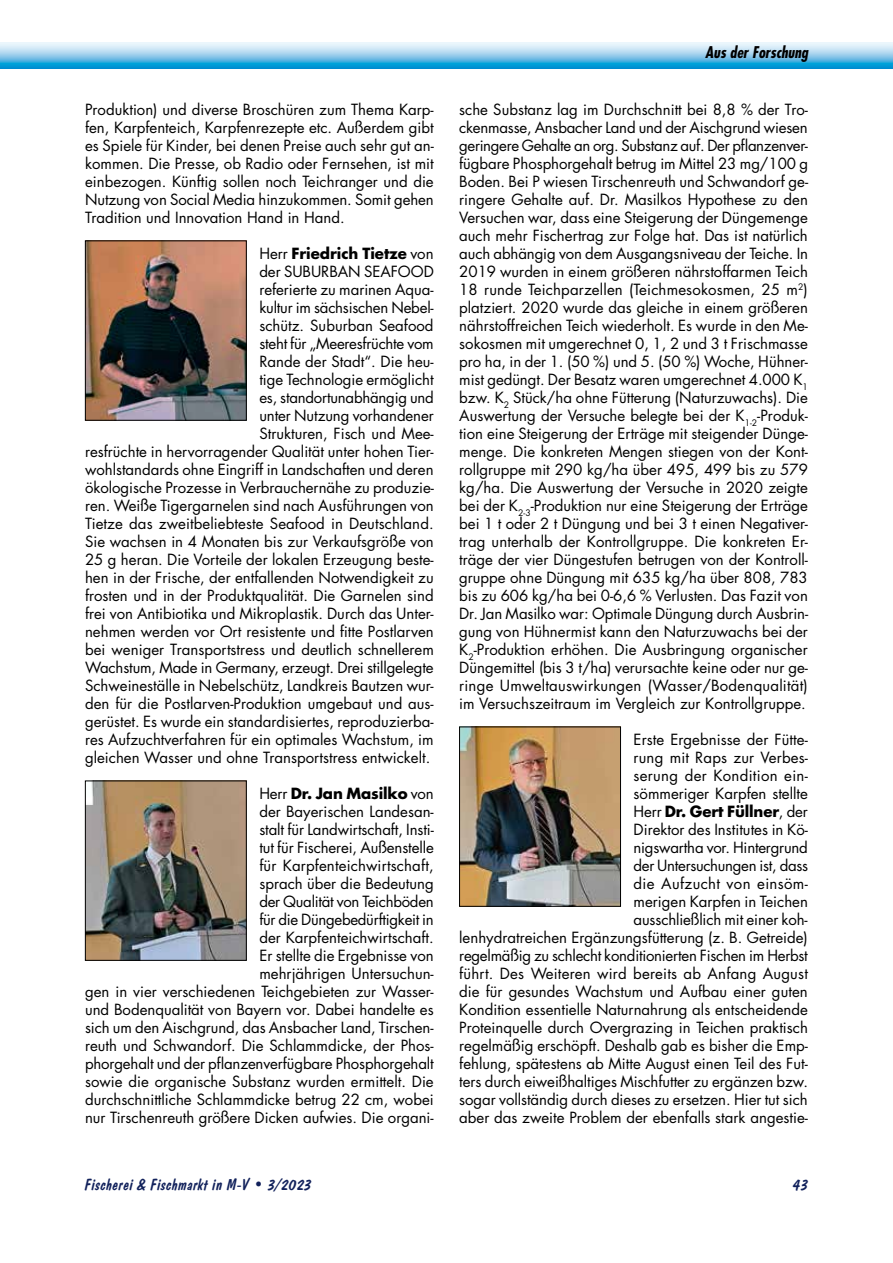
<style>
.page{position:relative;width:893px;height:1263px;background:#fff}
.page>*{position:absolute;margin:0;border:0;box-sizing:border-box;transform-origin:0 0}
.t1{font:16.5px "Dom Diagonal BT";letter-spacing:.02em;color:#11215b}
.t2{font:italic 700 condensed 15.75px "Futura";color:#000}
.t3{font:15px/18px "Futura";color:#000;text-align:right}
.s1{font-weight:700}
</style>
<div class="page">
<svg style="left:0;top:43px;width:893px;height:25px;background:#82c8e9"></svg>
<img style="left:87px;top:243px;width:158px;height:176px">
<div style="left:85px;top:241px;width:162px;height:180px;border:1px solid #000"></div>
<img style="left:87px;top:783px;width:158px;height:176px">
<div style="left:85px;top:781px;width:162px;height:180px;border:1px solid #000"></div>
<img style="left:461px;top:729px;width:158px;height:176px">
<div style="left:459px;top:727px;width:162px;height:180px;border:1px solid #000"></div>
<p class="t3" style="left:85px;top:100px;width:350px;text-align:justify">Produktion) und diverse Broschüren zum Thema Karp&shy;fen, Karpfenteich, Karpfenrezepte etc. Außerdem gibt es Spiele für Kinder, bei denen Preise auch sehr gut an&shy;kommen. Die Presse, ob Radio oder Fernsehen, ist mit einbezogen. Künftig sollen noch Teichranger und die Nutzung von Social Media hinzukommen. Somit gehen Tradition und Innovation Hand in Hand.</p>
<p class="t3" style="left:85px;top:244px;width:350px">Herr <span class="s1">Friedrich Tietze</span> von<br>der SUBURBAN SEAFOOD<br>referierte zu marinen Aqua-<br>kultur im sächsischen Nebel-<br>schütz. Suburban Seafood<br>steht für „Meeresfrüchte vom<br>Rande der Stadt“. Die heu-<br>tige Technologie ermöglicht<br>es, standortunabhängig und<br>unter Nutzung vorhandener<br>Strukturen, Fisch und Mee-<br>resfrüchte in hervorragender Qualität unter hohen Tier&shy;wohlstandards ohne Eingriff in Landschaften und deren ökologische Prozesse in Verbrauchernähe zu produzie&shy;ren. Weiße Tigergarnelen sind nach Ausführungen von Tietze das zweitbeliebteste Seafood in Deutschland.<br>Sie wachsen in 4 Monaten bis zur Verkaufsgröße von 25 g heran. Die Vorteile der lokalen Erzeugung beste&shy;hen in der Frische, der entfallenden Notwendigkeit zu frosten und in der Produktqualität. Die Garnelen sind frei von Antibiotika und Mikroplastik. Durch das Unter&shy;nehmen werden vor Ort resistente und fitte Postlarven bei weniger Transportstress und deutlich schnellerem Wachstum, Made in Germany, erzeugt. Drei stillgelegte Schweineställe in Nebelschütz, Landkreis Bautzen wur&shy;den für die Postlarven-Produktion umgebaut und aus&shy;gerüstet. Es wurde ein standardisiertes, reproduzierba&shy;res Aufzuchtverfahren für ein optimales Wachstum, im gleichen Wasser und ohne Transportstress entwickelt.</p>
<p class="t3" style="left:85px;top:784px;width:350px">Herr <span class="s1">Dr. Jan Masilko</span> von<br>der Bayerischen Landesan-<br>stalt für Landwirtschaft, Insti-<br>tut für Fischerei, Außenstelle<br>für Karpfenteichwirtschaft,<br>sprach über die Bedeutung<br>der Qualität von Teichböden<br>für die Düngebedürftigkeit in<br>der Karpfenteichwirtschaft.<br>Er stellte die Ergebnisse von<br>mehrjährigen Untersuchun-<br>gen in vier verschiedenen Teichgebieten zur Wasser&shy;und Bodenqualität von Bayern vor. Dabei handelte es sich um den Aischgrund, das Ansbacher Land, Tirschen&shy;reuth und Schwandorf. Die Schlammdicke, der Phos&shy;phorgehalt und der pflanzenverfügbare Phosphorgehalt sowie die organische Substanz wurden ermittelt. Die durchschnittliche Schlammdicke betrug 22 cm, wobei nur Tirschenreuth größere Dicken aufwies. Die organi-</p>
<p class="t2" style="left:705px;top:42px;width:104px">Aus der Forschung</p>
<p class="t3" style="left:459px;top:100px;width:350px;text-align:justify">sche Substanz lag im Durchschnitt bei 8,8 % der Tro&shy;ckenmasse, Ansbacher Land und der Aischgrund wiesen geringere Gehalte an org. Substanz auf. Der pflanzenver&shy;fügbare Phosphorgehalt betrug im Mittel 23 mg/100 g Boden. Bei P wiesen Tirschenreuth und Schwandorf ge&shy;ringere Gehalte auf. Dr. Masilkos Hypothese zu den Versuchen war, dass eine Steigerung der Düngemenge auch mehr Fischertrag zur Folge hat. Das ist natürlich auch abhängig von dem Ausgangsniveau der Teiche. In 2019 wurden in einem größeren nährstoffarmen Teich 18 runde Teichparzellen (Teichmesokosmen, 25 m<sup>2</sup>) platziert. 2020 wurde das gleiche in einem größeren nährstoffreichen Teich wiederholt. Es wurde in den Me&shy;sokosmen mit umgerechnet 0, 1, 2 und 3 t Frischmasse pro ha, in der 1. (50 %) und 5. (50 %) Woche, Hühner&shy;mist gedüngt. Der Besatz waren umgerechnet 4.000 K<sub>1 </sub>bzw. K<sub>2</sub> Stück/ha ohne Fütterung (Naturzuwachs). Die Auswertung der Versuche belegte bei der K<sub>1-2</sub>-Produk&shy;tion eine Steigerung der Erträge mit steigender Dünge&shy;menge. Die konkreten Mengen stiegen von der Kont&shy;rollgruppe mit 290 kg/ha über 495, 499 bis zu 579 kg/ha. Die Auswertung der Versuche in 2020 zeigte bei der K<sub>2-3</sub>-Produktion nur eine Steigerung der Erträge bei 1 t oder 2 t Düngung und bei 3 t einen Negativer&shy;trag unterhalb der Kontrollgruppe. Die konkreten Er&shy;träge der vier Düngestufen betrugen von der Kontroll&shy;gruppe ohne Düngung mit 635 kg/ha über 808, 783 bis zu 606 kg/ha bei 0-6,6 % Verlusten. Das Fazit von Dr. Jan Masilko war: Optimale Düngung durch Ausbrin&shy;gung von Hühnermist kann den Naturzuwachs bei der K<sub>2</sub>-Produktion erhöhen. Die Ausbringung organischer Düngemittel (bis 3 t/ha) verursachte keine oder nur ge&shy;ringe Umweltauswirkungen (Wasser/Bodenqualität) im Versuchszeitraum im Vergleich zur Kontrollgruppe.</p>
<p class="t3" style="left:459px;top:730px;width:350px">Erste Ergebnisse der Fütte-<br>rung mit Raps zur Verbes-<br>serung der Kondition ein-<br>sömmeriger Karpfen stellte<br>Herr <span class="s1">Dr. Gert Füllner</span>, der<br>Direktor des Institutes in Kö-<br>nigswartha vor. Hintergrund<br>der Untersuchungen ist, dass<br>die Aufzucht von einsöm-<br>merigen Karpfen in Teichen<br>ausschließlich mit einer koh-<br>lenhydratreichen Ergänzungsfütterung (z. B. Getreide) regelmäßig zu schlecht konditionierten Fischen im Herbst führt. Des Weiteren wird bereits ab Anfang August die für gesundes Wachstum und Aufbau einer guten Kondition essentielle Naturnahrung als entscheidende Proteinquelle durch Overgrazing in Teichen praktisch regelmäßig erschöpft. Deshalb gab es bisher die Emp&shy;fehlung, spätestens ab Mitte August einen Teil des Fut&shy;ters durch eiweißhaltiges Mischfutter zu ergänzen bzw. sogar vollständig durch dieses zu ersetzen. Hier tut sich aber das zweite Problem der ebenfalls stark angestie-</p>
<p class="t1" style="left:85px;top:1174px;width:228px">Fischerei &amp; Fischmarkt in M-V • 3/2023</p>
<p class="t1" style="left:793px;top:1174px;width:17px">43</p>
</div>
